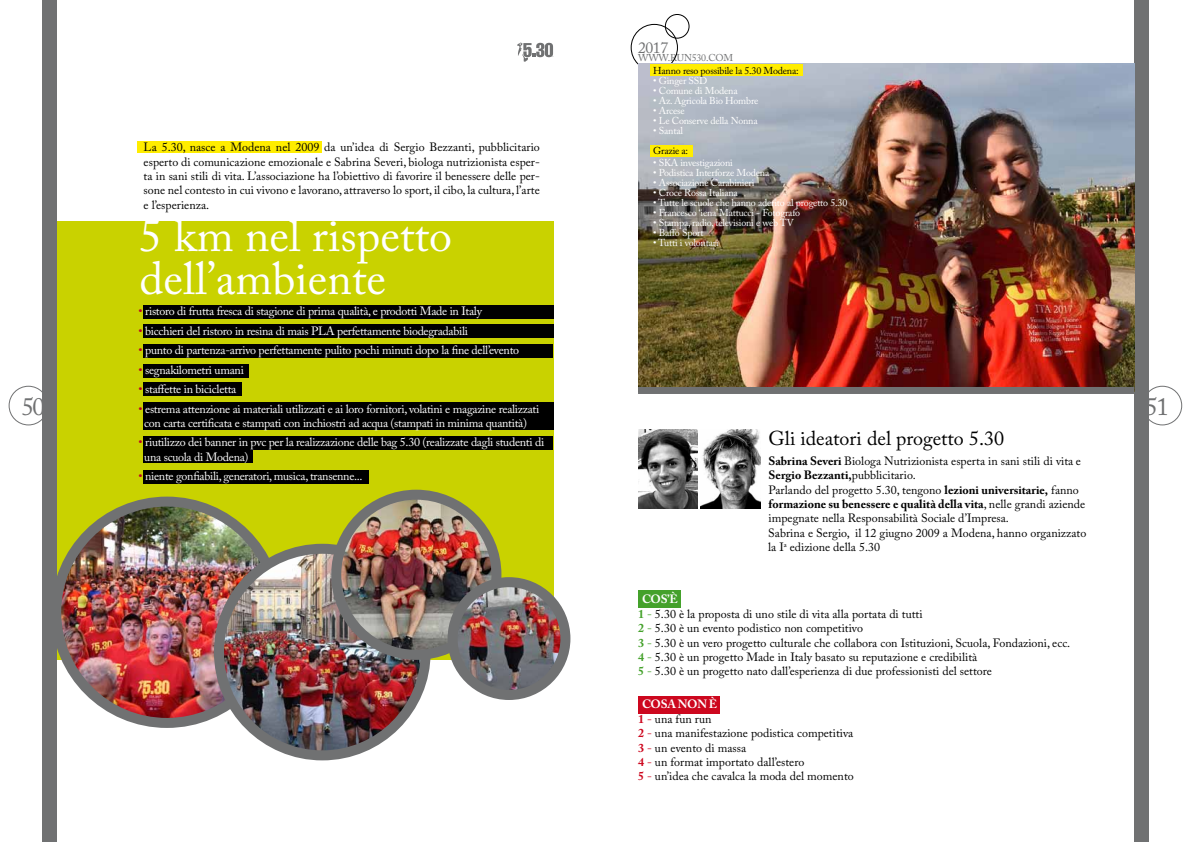
<style>
.page{position:relative;width:1191px;height:842px;background:#fff}
.page>*{position:absolute;margin:0;border:0;box-sizing:border-box;transform-origin:0 0}
.t1{font:45.9px/42.8px "Adobe Caslon Pro";color:#fff}
.t2{font:25px "Adobe Caslon Pro";color:#707172}
.t3{font:20px "Adobe Caslon Pro";color:#000}
.t4{font:15.7px "Adobe Caslon Pro";color:#707172}
.t5{font:12px/14.4px "Adobe Caslon Pro";color:#000}
.t6{font:12px/14.4px "Adobe Caslon Pro";letter-spacing:-.025em;color:#fff;text-align:center}
.t7{font:10px "Adobe Caslon Pro";letter-spacing:-.02em;color:#fff}
.t8{font:10px "Adobe Caslon Pro";letter-spacing:-.02em;color:#000}
.t9{font:9.9px "Adobe Caslon Pro";letter-spacing:-.01em;color:#707172}
.s1{color:#bf0021}
.s2{font-weight:700}
.s3{font-weight:700;color:#fff}
.s4{font-weight:700;color:#44a12b}
.s5{color:#44a12b}
.s6{font-weight:700;color:#cd071e}
.s7{color:#cd071e}
</style>
<div class="page">
<div style="left:43px;top:0;width:14px;height:842px;background:#707172"></div>
<div style="left:1134px;top:0;width:14px;height:842px;background:#707172"></div>
<svg style="left:517px;top:43px;width:36px;height:19px"></svg>
<div style="left:9px;top:386px;width:39px;height:39px;border:1px solid #707172;border-radius:50%"></div>
<div style="left:1142px;top:386px;width:39px;height:39px;border:1px solid #707172;border-radius:50%"></div>
<div style="left:665px;top:14px;width:24px;height:24px;border:1px solid #000;border-radius:50%"></div>
<div style="left:631px;top:24px;width:46px;height:47px;border:1px solid #000;border-radius:50%"></div>
<div style="left:57px;top:222px;width:496px;height:438px;background:#c9d200"></div>
<div style="left:143px;top:305px;width:410px;height:13px;background:#000"></div>
<div style="left:143px;top:324px;width:410px;height:13px;background:#000"></div>
<div style="left:143px;top:344px;width:410px;height:14px;background:#000"></div>
<div style="left:143px;top:436px;width:410px;height:13px;background:#000"></div>
<div style="left:143px;top:449px;width:110px;height:14px;background:#000"></div>
<div style="left:143px;top:364px;width:106px;height:14px;background:#000"></div>
<div style="left:143px;top:383px;width:99px;height:13px;background:#000"></div>
<div style="left:143px;top:471px;width:226px;height:13px;background:#000"></div>
<div style="left:143px;top:402px;width:410px;height:28px;background:#000"></div>
<img style="left:57px;top:502px;width:207px;height:220px">
<div style="left:51px;top:497px;width:232px;height:231px;border:10px solid #707172;border-radius:50%"></div>
<img style="left:219px;top:549px;width:206px;height:204px">
<div style="left:214px;top:544px;width:217px;height:216px;border:10px solid #707172;border-radius:50%"></div>
<img style="left:336px;top:495px;width:160px;height:157px">
<div style="left:331px;top:490px;width:170px;height:170px;border:10px solid #707172;border-radius:50%"></div>
<img style="left:452px;top:584px;width:113px;height:107px">
<div style="left:447px;top:577px;width:123px;height:123px;border:10px solid #707172;border-radius:50%"></div>
<div style="left:137px;top:142px;width:185px;height:11px;background:#ffed00"></div>
<img style="left:638px;top:64px;width:496px;height:323px">
<div style="left:638px;top:387px;width:496px;height:7px;background:#707172"></div>
<div style="left:649px;top:64px;width:153px;height:12px;background:#ffed00"></div>
<div style="left:649px;top:145px;width:43px;height:12px;background:#ffed00"></div>
<div style="left:638px;top:591px;width:42px;height:17px;background:#44a12b"></div>
<div style="left:638px;top:696px;width:82px;height:17px;background:#cd071e"></div>
<img style="left:701px;top:430px;width:59px;height:79px">
<img style="left:638px;top:430px;width:59px;height:79px">
<h3 class="t4" style="left:638px;top:38px;width:32px">2017</h3>
<p class="t9" style="left:638px;top:52px;width:95px">www.run530.com</p>
<p class="t8" style="left:653px;top:65px;width:147px">Hanno reso possibile la 5.30 Modena:</p>
<p class="t7" style="left:653px;top:75px;width:56px">• Ginger SSD</p>
<p class="t7" style="left:653px;top:85px;width:86px">• Comune di Modena</p>
<p class="t7" style="left:653px;top:95px;width:107px">• Az. Agricola Bio Hombre</p>
<p class="t7" style="left:653px;top:105px;width:33px">• Arcese</p>
<p class="t7" style="left:653px;top:115px;width:106px">• Le Conserve della Nonna</p>
<p class="t7" style="left:653px;top:125px;width:31px">• Santal</p>
<p class="t8" style="left:653px;top:145px;width:36px">Grazie a:</p>
<p class="t7" style="left:653px;top:157px;width:81px">• SKA investigazioni</p>
<p class="t7" style="left:653px;top:167px;width:118px">• Podistica Interforze Modena</p>
<p class="t7" style="left:653px;top:177px;width:103px">• Associazione Carabinieri</p>
<p class="t7" style="left:653px;top:187px;width:86px">• Croce Rossa Italiana</p>
<p class="t7" style="left:653px;top:197px;width:196px">• Tutte le scuole che hanno aderito al progetto 5.30</p>
<p class="t7" style="left:653px;top:207px;width:148px">• Francesco ‘iena’ Mattucci - Fotografo</p>
<p class="t7" style="left:653px;top:217px;width:142px">• Stampa, radio, televisioni e web TV</p>
<p class="t7" style="left:653px;top:227px;width:52px">• Baffo Sport</p>
<p class="t7" style="left:653px;top:237px;width:67px">• Tutti i volontari</p>
<p class="t5" style="left:144px;top:140px;width:398px;text-align:justify">La 5.30, nasce a Modena nel 2009 da un’idea di Sergio Bezzanti, pubblicitario esperto di comunicazione emozionale e Sabrina Severi, biologa nutrizionista esper&shy;ta in sani stili di vita. L’associazione ha l’obiettivo di favorire il benessere delle per&shy;sone nel contesto in cui vivono e lavorano, attraverso lo sport, il cibo, la cultura, l’arte e l’esperienza.</p>
<h1 class="t1" style="left:140px;top:214px;width:314px">5 km nel rispetto dell’ambiente</h1>
<p class="t6" style="left:139px;top:304px;width:345px"><span class="s1">•</span> ristoro di frutta fresca di stagione di prima qualità, e prodotti Made in Italy</p>
<p class="t6" style="left:139px;top:323px;width:331px"><span class="s1">•</span> bicchieri del ristoro in resina di mais PLA perfettamente biodegradabili</p>
<p class="t6" style="left:139px;top:343px;width:382px"><span class="s1">•</span> punto di partenza-arrivo perfettamente pulito pochi minuti dopo la fine dell’evento</p>
<p class="t6" style="left:139px;top:362px;width:107px"><span class="s1">•</span> segnakilometri umani</p>
<p class="t6" style="left:139px;top:382px;width:99px"><span class="s1">•</span> staffette in bicicletta</p>
<p class="t6" style="left:139px;top:401px;width:402px"><span class="s1">•</span> estrema attenzione ai materiali utilizzati e ai loro fornitori, volatini e magazine realizzati con carta certificata e stampati con inchiostri ad acqua (stampati in minima quantità)</p>
<p class="t6" style="left:144px;top:435px;width:401px;text-align:left;text-indent:-6px"><span class="s1">•</span> riutilizzo dei banner in pvc per la realizzazione delle bag 5.30 (realizzate dagli studenti di una scuola di Modena)</p>
<p class="t6" style="left:139px;top:469px;width:225px"><span class="s1">•</span> niente gonfiabili, generatori, musica, transenne...</p>
<h2 class="t2" style="left:22px;top:392px;width:25px">50</h2>
<h2 class="t2" style="left:1145px;top:392px;width:25px">51</h2>
<h3 class="t3" style="left:768px;top:426px;width:237px">Gli ideatori del progetto 5.30</h3>
<p class="t5" style="left:768px;top:453px;width:320px"><span class="s2">Sabrina Severi</span> Biologa Nutrizionista esperta in sani stili di vita e <span class="s2">Sergio Bezzanti,</span>pubblicitario.<br>Parlando del progetto 5.30, tengono <span class="s2">lezioni universitarie,</span> fanno <span class="s2">formazione su benessere e qualità della vita</span>, nelle grandi aziende impegnate nella Responsabilità Sociale d’Impresa.<br>Sabrina e Sergio, il 12 giugno 2009 a Modena, hanno organizzato la I<sup>a</sup> edizione della 5.30</p>
<p class="t5" style="left:638px;top:592px;width:434px;text-indent:4px"><span class="s3">Cos’è<br></span><span class="s4">1</span> <span class="s5">-</span> 5.30 è la proposta di uno stile di vita alla portata di tutti<br><span class="s4">2</span> <span class="s5">-</span> 5.30 è un evento podistico non competitivo<br><span class="s4">3</span> <span class="s5">-</span> 5.30 è un vero progetto culturale che collabora con Istituzioni, Scuola, Fondazioni, ecc.<br><span class="s4">4</span> <span class="s5">-</span> 5.30 è un progetto Made in Italy basato su reputazione e credibilità<br><span class="s4">5</span> <span class="s5">-</span> 5.30 è un progetto nato dall’esperienza di due professionisti del settore</p>
<p class="t5" style="left:638px;top:697px;width:217px;text-indent:4px"><span class="s3">CosA non È<br></span><span class="s6">1</span> <span class="s7">-</span> una fun run<br><span class="s6">2</span> <span class="s7">-</span> una manifestazione podistica competitiva<br><span class="s6">3</span> <span class="s7">-</span> un evento di massa<br><span class="s6">4</span> <span class="s7">-</span> un format importato dall’estero<br><span class="s6">5</span> <span class="s7">-</span> un’idea che cavalca la moda del momento</p>
</div>
